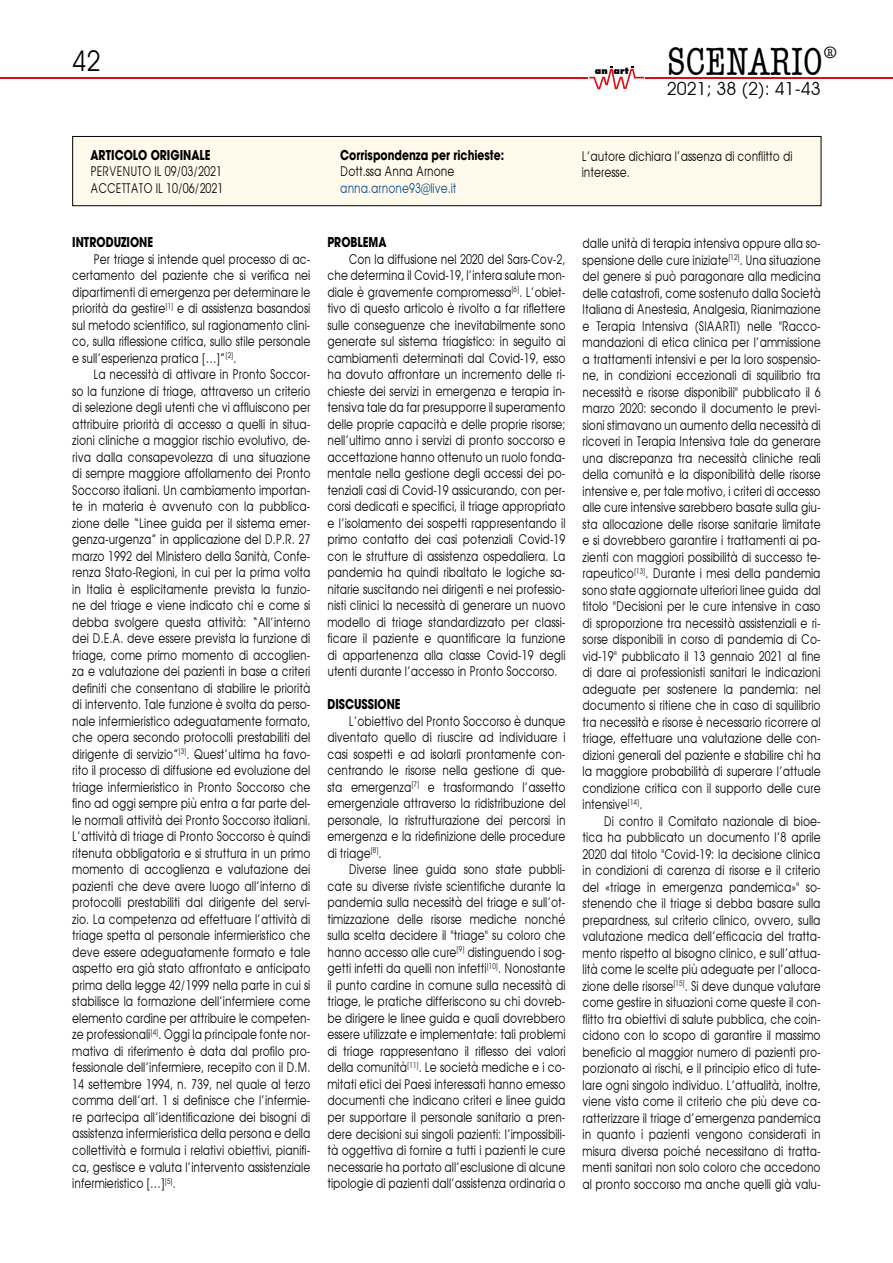
<style>
.page{position:relative;width:893px;height:1263px;background:#fff}
.page>*{position:absolute;margin:0;border:0;box-sizing:border-box;transform-origin:0 0}
.t1{font:condensed 40.5px "American Typewriter";color:#000;scale:.95 1}
.t2{font:28.5px "Avant Garde";color:#000;scale:.9 1}
.t3{font:18px "Avant Garde";color:#000}
.t4{font:13.5px/16.5px "Avant Garde";color:#000;text-align:justify;scale:.8 1}
.t5{font:700 13.5px "Avant Garde";color:#000;scale:.8 1}
.t6{font:13.5px "Avant Garde";color:#004c8c;scale:.8 1}
.t7{font:800 9px "Futura";color:#000}
.s1{font-size:30px}
</style>
<div class="page">
<svg style="left:589px;top:66px;width:55px;height:23px"></svg>
<hr style="left:646px;top:77px;width:247px;height:1px;background:#de0c15">
<hr style="left:0;top:77px;width:588px;height:1px;background:#de0c15">
<div style="left:73px;top:136px;width:748px;height:70px;background:#fffaec"></div>
<div style="left:72px;top:136px;width:749px;height:70px;border:1px solid #000"></div>
<h2 class="t2" style="left:72px;top:44px;width:33px">42</h2>
<p class="t7" style="left:595px;top:65px;width:35px">an art</p>
<h1 class="t1" style="left:667px;top:39px;width:181px">SCENARIO<span class="s1">®</span></h1>
<h3 class="t3" style="left:667px;top:78px;width:155px">2021; 38 (2): 41-43</h3>
<p class="t5" style="left:90px;top:146px;width:152px">ARTICOLO ORIGINALE</p>
<p class="t4" style="left:90px;top:163px;width:168px">PERVENUTO IL 09/03/2021<br>ACCETTATO IL 10/06/2021</p>
<p class="t5" style="left:72px;top:234px;width:103px">INTRODUZIONE</p>
<p class="t4" style="left:72px;top:251px;width:299px;text-indent:21px">Per triage si intende quel processo di ac&shy;certamento del paziente che si verifica nei dipartimenti di emergenza per determinare le priorità da gestire<sup>[1]</sup> e di assistenza basandosi sul metodo scientifico, sul ragionamento clini&shy;co, sulla riflessione critica, sullo stile personale e sull’esperienza pratica […]”<sup>[2]</sup>.</p>
<p class="t4" style="left:72px;top:366px;width:299px;text-indent:21px">La necessità di attivare in Pronto Soccor&shy;so la funzione di triage, attraverso un criterio di selezione degli utenti che vi affluiscono per attribuire priorità di accesso a quelli in situa&shy;zioni cliniche a maggior rischio evolutivo, de&shy;riva dalla consapevolezza di una situazione di sempre maggiore affollamento dei Pronto Soccorso italiani. Un cambiamento importan&shy;te in materia è avvenuto con la pubblica&shy;zione delle “Linee guida per il sistema emer&shy;genza-urgenza” in applicazione del D.P.R. 27 marzo 1992 del Ministero della Sanità, Confe&shy;renza Stato-Regioni, in cui per la prima volta in Italia è esplicitamente prevista la funzio&shy;ne del triage e viene indicato chi e come si debba svolgere questa attività: “All’interno dei D.E.A. deve essere prevista la funzione di triage, come primo momento di accoglien&shy;za e valutazione dei pazienti in base a criteri definiti che consentano di stabilire le priorità di intervento. Tale funzione è svolta da perso&shy;nale infermieristico adeguatamente formato, che opera secondo protocolli prestabiliti del dirigente di servizio”<sup>[3]</sup>. Quest’ultima ha favo&shy;rito il processo di diffusione ed evoluzione del triage infermieristico in Pronto Soccorso che fino ad oggi sempre più entra a far parte del&shy;le normali attività dei Pronto Soccorso italiani.<br>L’attività di triage di Pronto Soccorso è quindi ritenuta obbligatoria e si struttura in un primo momento di accoglienza e valutazione dei pazienti che deve avere luogo all’interno di protocolli prestabiliti dal dirigente del servi&shy;zio. La competenza ad effettuare l’attività di triage spetta al personale infermieristico che deve essere adeguatamente formato e tale aspetto era già stato affrontato e anticipato prima della legge 42/1999 nella parte in cui si stabilisce la formazione dell’infermiere come elemento cardine per attribuire le competen&shy;ze professionali<sup>[4]</sup>. Oggi la principale fonte nor&shy;mativa di riferimento è data dal profilo pro&shy;fessionale dell’infermiere, recepito con il D.M.<br>14 settembre 1994, n. 739, nel quale al terzo comma dell’art. 1 si definisce che l’infermie&shy;re partecipa all’identificazione dei bisogni di assistenza infermieristica della persona e della collettività e formula i relativi obiettivi, pianifi&shy;ca, gestisce e valuta l’intervento assistenziale infermieristico […]<sup>[5]</sup>.</p>
<p class="t5" style="left:340px;top:146px;width:206px">Corrispondenza per richieste:</p>
<p class="t4" style="left:340px;top:163px;width:144px">Dott.ssa Anna Arnone</p>
<p class="t6" style="left:340px;top:180px;width:147px">anna.arnone93@live.it</p>
<p class="t5" style="left:327px;top:234px;width:76px">PROBLEMA</p>
<p class="t4" style="left:327px;top:251px;width:299px;text-indent:21px">Con la diffusione nel 2020 del Sars-Cov-2, che determina il Covid-19, l’intera salute mon&shy;diale è gravemente compromessa<sup>[6]</sup>. L’obiet&shy;tivo di questo articolo è rivolto a far riflettere sulle conseguenze che inevitabilmente sono generate sul sistema triagistico: in seguito ai cambiamenti determinati dal Covid-19, esso ha dovuto affrontare un incremento delle ri&shy;chieste dei servizi in emergenza e terapia in&shy;tensiva tale da far presupporre il superamento delle proprie capacità e delle proprie risorse; nell’ultimo anno i servizi di pronto soccorso e accettazione hanno ottenuto un ruolo fonda&shy;mentale nella gestione degli accessi dei po&shy;tenziali casi di Covid-19 assicurando, con per&shy;corsi dedicati e specifici, il triage appropriato e l’isolamento dei sospetti rappresentando il primo contatto dei casi potenziali Covid-19 con le strutture di assistenza ospedaliera. La pandemia ha quindi ribaltato le logiche sa&shy;nitarie suscitando nei dirigenti e nei professio&shy;nisti clinici la necessità di generare un nuovo modello di triage standardizzato per classi&shy;ficare il paziente e quantificare la funzione di appartenenza alla classe Covid-19 degli utenti durante l’accesso in Pronto Soccorso.</p>
<p class="t5" style="left:327px;top:696px;width:93px">DISCUSSIONE</p>
<p class="t4" style="left:327px;top:713px;width:299px;text-indent:21px">L’obiettivo del Pronto Soccorso è dunque diventato quello di riuscire ad individuare i casi sospetti e ad isolarli prontamente con&shy;centrando le risorse nella gestione di que&shy;sta emergenza<sup>[7]</sup> e trasformando l’assetto emergenziale attraverso la ridistribuzione del personale, la ristrutturazione dei percorsi in emergenza e la ridefinizione delle procedure di triage<sup>[8]</sup>.</p>
<p class="t4" style="left:327px;top:861px;width:299px;text-indent:21px">Diverse linee guida sono state pubbli&shy;cate su diverse riviste scientifiche durante la pandemia sulla necessità del triage e sull’ot&shy;timizzazione delle risorse mediche nonché sulla scelta decidere il "triage" su coloro che hanno accesso alle cure<sup>[9]</sup> distinguendo i sog&shy;getti infetti da quelli non infetti<sup>[10]</sup>. Nonostante il punto cardine in comune sulla necessità di triage, le pratiche differiscono su chi dovreb&shy;be dirigere le linee guida e quali dovrebbero essere utilizzate e implementate: tali problemi di triage rappresentano il riflesso dei valori della comunità<sup>[11]</sup>. Le società mediche e i co&shy;mitati etici dei Paesi interessati hanno emesso documenti che indicano criteri e linee guida per supportare il personale sanitario a pren&shy;dere decisioni sui singoli pazienti: l’impossibili&shy;tà oggettiva di fornire a tutti i pazienti le cure necessarie ha portato all’esclusione di alcune tipologie di pazienti dall’assistenza ordinaria o</p>
<p class="t4" style="left:582px;top:147px;width:265px">L’autore dichiara l’assenza di conflitto di interesse.</p>
<p class="t4" style="left:583px;top:235px;width:299px">dalle unità di terapia intensiva oppure alla so&shy;spensione delle cure iniziate<sup>[12]</sup>. Una situazione del genere si può paragonare alla medicina delle catastrofi, come sostenuto dalla Società Italiana di Anestesia, Analgesia, Rianimazione e Terapia Intensiva (SIAARTI) nelle "Racco&shy;mandazioni di etica clinica per l’ammissione a trattamenti intensivi e per la loro sospensio&shy;ne, in condizioni eccezionali di squilibrio tra necessità e risorse disponibili" pubblicato il 6 marzo 2020: secondo il documento le previ&shy;sioni stimavano un aumento della necessità di ricoveri in Terapia Intensiva tale da generare una discrepanza tra necessità cliniche reali della comunità e la disponibilità delle risorse intensive e, per tale motivo, i criteri di accesso alle cure intensive sarebbero basate sulla giu&shy;sta allocazione delle risorse sanitarie limitate e si dovrebbero garantire i trattamenti ai pa&shy;zienti con maggiori possibilità di successo te&shy;rapeutico<sup>[13]</sup>. Durante i mesi della pandemia sono state aggiornate ulteriori linee guida dal titolo "Decisioni per le cure intensive in caso di sproporzione tra necessità assistenziali e ri&shy;sorse disponibili in corso di pandemia di Co&shy;vid-19" pubblicato il 13 gennaio 2021 al fine di dare ai professionisti sanitari le indicazioni adeguate per sostenere la pandemia: nel documento si ritiene che in caso di squilibrio tra necessità e risorse è necessario ricorrere al triage, effettuare una valutazione delle con&shy;dizioni generali del paziente e stabilire chi ha la maggiore probabilità di superare l’attuale condizione critica con il supporto delle cure intensive<sup>[14]</sup>.</p>
<p class="t4" style="left:583px;top:813px;width:299px;text-indent:21px">Di contro il Comitato nazionale di bioe&shy;tica ha pubblicato un documento l’8 aprile 2020 dal titolo "Covid-19: la decisione clinica in condizioni di carenza di risorse e il criterio del «triage in emergenza pandemica»" so&shy;stenendo che il triage si debba basare sulla prepardness, sul criterio clinico, ovvero, sulla valutazione medica dell’efficacia del tratta&shy;mento rispetto al bisogno clinico, e sull’attua&shy;lità come le scelte più adeguate per l’alloca&shy;zione delle risorse<sup>[15]</sup>. Si deve dunque valutare come gestire in situazioni come queste il con&shy;flitto tra obiettivi di salute pubblica, che coin&shy;cidono con lo scopo di garantire il massimo beneficio al maggior numero di pazienti pro&shy;porzionato ai rischi, e il principio etico di tute&shy;lare ogni singolo individuo. L’attualità, inoltre, viene vista come il criterio che più deve ca&shy;ratterizzare il triage d’emergenza pandemica in quanto i pazienti vengono considerati in misura diversa poiché necessitano di tratta&shy;menti sanitari non solo coloro che accedono al pronto soccorso ma anche quelli già valu-</p>
</div>
